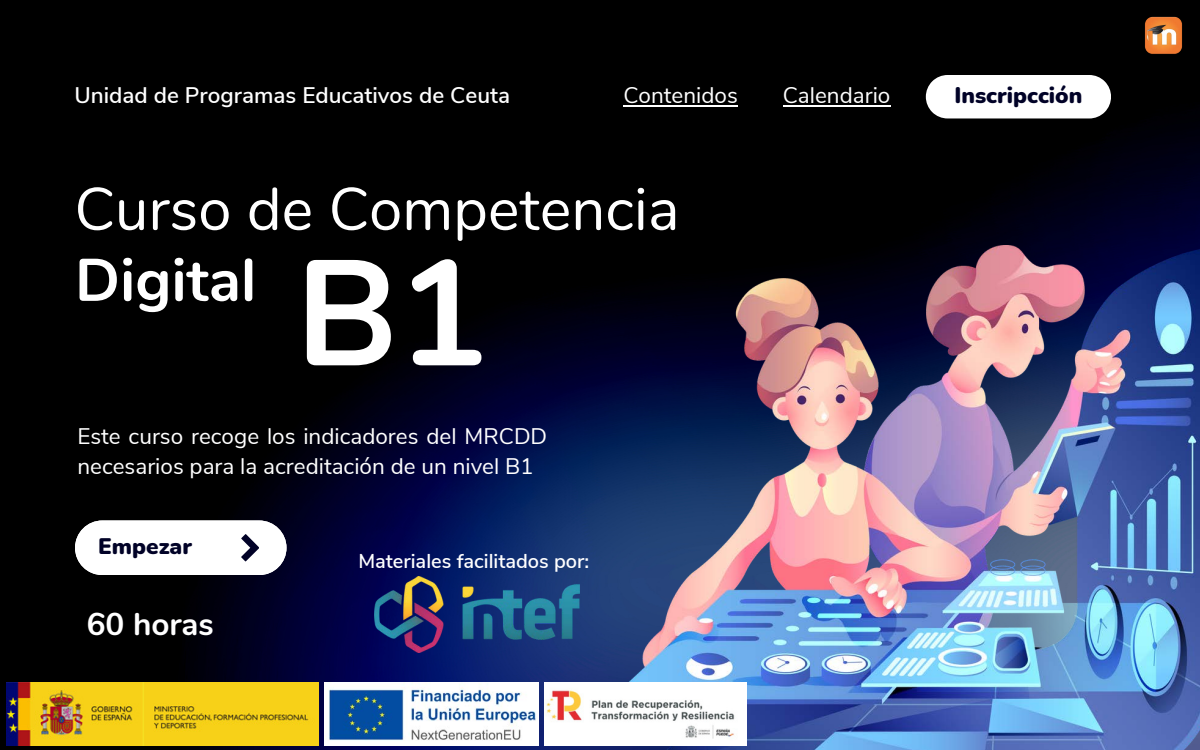
<style>
.page{position:relative;width:1200px;height:750px;background:#fff}
.page>*{position:absolute;margin:0;border:0;box-sizing:border-box;transform-origin:0 0}
.t1{font:700 149.5px "Nunito";color:#fff}
.t2{font:59.75px "Nunito";color:#fff}
.t3{font:700 59.75px "Nunito";color:#fff}
.t4{font:700 31.5px "Nunito";color:#fff}
.t5{font:22.5px/31px "Nunito Sans";color:#fff}
.t6{font:600 22.5px "Nunito Sans";color:#fff}
.t7{font:900 22.5px "Nunito";color:#010227}
.t8{font:600 20px "Nunito Sans";color:#fff}
</style>
<div class="page">
<img style="left:0;top:0;width:1200px;height:750px">
<svg style="left:75px;top:520px;width:212px;height:55px"></svg>
<img style="left:609px;top:246px;width:591px;height:504px">
<svg style="left:926px;top:75px;width:185px;height:43px"></svg>
<img style="left:325px;top:682px;width:213px;height:63px">
<img style="left:545px;top:682px;width:201px;height:63px">
<img style="left:1144px;top:15px;width:40px;height:41px">
<img style="left:7px;top:682px;width:311px;height:63px">
<img style="left:375px;top:577px;width:204px;height:76px">
<hr style="left:623px;top:105px;width:115px;height:2px;background:#fff">
<hr style="left:783px;top:105px;width:107px;height:2px;background:#fff">
<h6 class="t6" style="left:74px;top:80px;width:437px">Unidad de Programas Educativos de Ceuta</h6>
<h5 class="t5" style="left:623px;top:80px;width:116px">Contenidos</h5>
<p class="t5" style="left:783px;top:80px;width:109px">Calendario</p>
<p class="t7" style="left:954px;top:80px;width:130px">Inscripcción</p>
<h3 class="t2" style="left:74px;top:169px;width:607px">Curso de Competencia</h3>
<h1 class="t3" style="left:75px;top:240px;width:183px">Digital</h1>
<p class="t1" style="left:296px;top:214px;width:193px">B1</p>
<p class="t5" style="left:77px;top:421px;width:471px">Este curso recoge los indicadores del MRCDD necesarios para la acreditación de un nivel B1</p>
<h2 class="t7" style="left:98px;top:532px;width:96px">Empezar</h2>
<h4 class="t4" style="left:87px;top:603px;width:129px">60 horas</h4>
<p class="t8" style="left:358px;top:547px;width:233px">Materiales facilitados por:</p>
</div>
